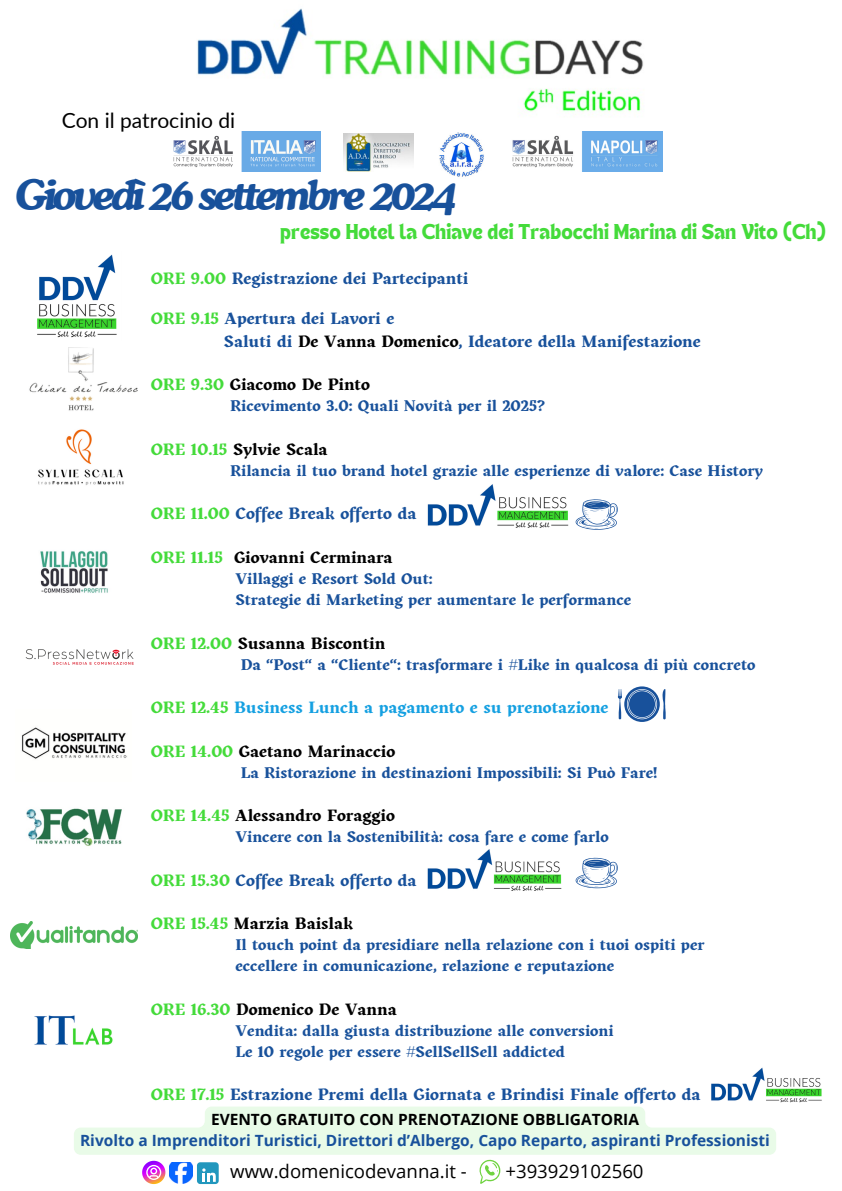
<style>
.page{position:relative;width:842px;height:1191px;background:#fff}
.page>*{position:absolute;margin:0;border:0;box-sizing:border-box;transform-origin:0 0}
.t1{font:italic 700 41.7px "Cooper BT";letter-spacing:-.095em;color:#18519b}
.t2{font:21px "Lato";color:#000}
.t3{font:18.6px "Open Sans";color:#000}
.t4{font:700 16.4px/22.5px "Kitsch";color:#18519b}
.t5{font:700 16.4px "Kitsch";color:#000}
.t6{font:700 16.4px "Kitsch";color:#15a0e1}
.t7{font:700 15.5px/21px "Open Sans";color:#18519b;text-align:center}
.t8{font:15.5px "TANHEADLINE";letter-spacing:.005em;color:#44db3a}
.t9{font:700 15.4px/21px "Kitsch";color:#18519b}
.s1{color:#44db3a}
.s2{color:#000}
</style>
<div class="page">
<img style="left:197px;top:8px;width:446px;height:107px">
<img style="left:343px;top:133px;width:71px;height:38px">
<img style="left:173px;top:131px;width:148px;height:40px">
<img style="left:38px;top:429px;width:86px;height:56px">
<img style="left:37px;top:254px;width:80px;height:84px">
<img style="left:11px;top:921px;width:127px;height:27px">
<svg style="left:618px;top:686px;width:48px;height:35px"></svg>
<svg style="left:576px;top:499px;width:42px;height:30px"></svg>
<img style="left:427px;top:484px;width:142px;height:44px">
<img style="left:427px;top:849px;width:135px;height:42px">
<img style="left:711px;top:1067px;width:111px;height:35px">
<img style="left:34px;top:1015px;width:79px;height:30px">
<img style="left:25px;top:649px;width:109px;height:16px">
<img style="left:40px;top:551px;width:68px;height:42px">
<img style="left:21px;top:727px;width:106px;height:32px">
<img style="left:26px;top:808px;width:96px;height:38px">
<img style="left:29px;top:348px;width:109px;height:63px">
<img style="left:439px;top:132px;width:45px;height:45px">
<svg style="left:576px;top:857px;width:42px;height:31px"></svg>
<img style="left:512px;top:131px;width:150px;height:41px">
<svg style="left:74px;top:1107px;width:702px;height:76px"></svg>
<p class="t2" style="left:62px;top:107px;width:175px">Con il patrocinio di</p>
<p class="t1" style="left:15px;top:170px;width:443px">Giovedì 26 settembre 2024</p>
<p class="t8" style="left:280px;top:223px;width:547px">presso Hotel la Chiave dei Trabocchi Marina di San Vito (Ch)</p>
<p class="t4" style="left:151px;top:268px;width:319px"><span class="s1">ORE 9.00</span> Registrazione dei Partecipanti</p>
<p class="t4" style="left:224px;top:308px;width:478px;text-indent:-73px"><span class="s1">ORE 9.15</span> Apertura dei Lavori e<br>Saluti di <span class="s2">De Vanna Domenico</span>, Ideatore della Manifestazione</p>
<p class="t5" style="left:151px;top:375px;width:221px"><span class="s1">ORE 9.30</span> Giacomo De Pinto</p>
<p class="t9" style="left:230px;top:396px;width:316px">Ricevimento 3.0: Quali Novità per il 2025?</p>
<h1 class="t5" style="left:151px;top:439px;width:178px"><span class="s1">ORE 10.15</span> Sylvie Scala</h1>
<h1 class="t9" style="left:230px;top:461px;width:534px">Rilancia il tuo brand hotel grazie alle esperienze di valore: Case History</h1>
<p class="t4" style="left:151px;top:503px;width:267px"><span class="s1">ORE 11.00</span> Coffee Break offerto da</p>
<p class="t5" style="left:151px;top:547px;width:243px"><span class="s1">ORE 11.15</span> Giovanni Cerminara</p>
<p class="t9" style="left:235px;top:569px;width:397px">Villaggi e Resort Sold Out:<br>Strategie di Marketing per aumentare le performance</p>
<p class="t5" style="left:151px;top:633px;width:236px"><span class="s1">ORE 12.00</span> Susanna Biscontin</p>
<p class="t9" style="left:241px;top:654px;width:516px">Da “Post“ a “Cliente“: trasformare i #Like in qualcosa di più concreto</p>
<p class="t6" style="left:151px;top:697px;width:459px"><span class="s1">ORE 12.45</span> Business Lunch a pagamento e su prenotazione</p>
<p class="t5" style="left:151px;top:741px;width:246px"><span class="s1">ORE 14.00</span> Gaetano Marinaccio</p>
<p class="t9" style="left:241px;top:762px;width:418px">La Ristorazione in destinazioni Impossibili: Si Può Fare!</p>
<p class="t5" style="left:151px;top:805px;width:246px"><span class="s1">ORE 14.45</span> Alessandro Foraggio</p>
<p class="t9" style="left:235px;top:827px;width:375px">Vincere con la Sostenibilità: cosa fare e come farlo</p>
<p class="t4" style="left:151px;top:869px;width:267px"><span class="s1">ORE 15.30</span> Coffee Break offerto da</p>
<p class="t5" style="left:151px;top:913px;width:204px"><span class="s1">ORE 15.45</span> Marzia Baislak</p>
<p class="t9" style="left:235px;top:935px;width:471px">Il touch point da presidiare nella relazione con i tuoi ospiti per eccellere in comunicazione, relazione e reputazione</p>
<p class="t5" style="left:151px;top:999px;width:247px"><span class="s1">ORE 16.30</span> Domenico De Vanna</p>
<p class="t9" style="left:235px;top:1020px;width:380px">Vendita: dalla giusta distribuzione alle conversioni<br>Le 10 regole per essere #SellSellSell addicted</p>
<p class="t4" style="left:151px;top:1084px;width:551px"><span class="s1">ORE 17.15</span> Estrazione Premi della Giornata e Brindisi Finale offerto da</p>
<p class="t7" style="left:80px;top:1108px;width:691px"><span class="s2">EVENTO GRATUITO CON PRENOTAZIONE OBBLIGATORIA<br></span>Rivolto a Imprenditori Turistici, Direttori d’Albergo, Capo Reparto, aspiranti Professionisti</p>
<p class="t3" style="left:230px;top:1157px;width:238px">www.domenicodevanna.it -</p>
<p class="t3" style="left:505px;top:1157px;width:140px">+393929102560</p>
</div>
